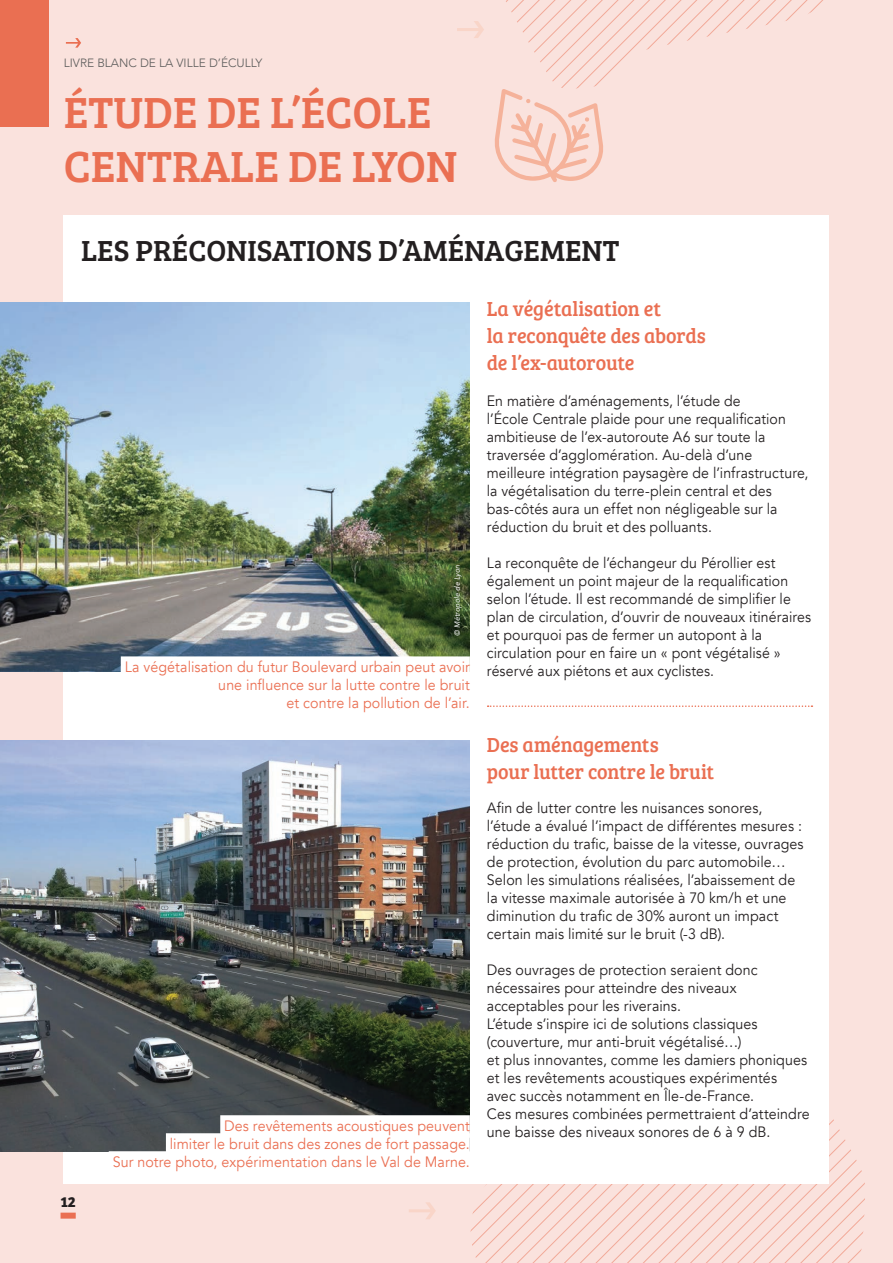
<style>
.page{position:relative;width:893px;height:1263px;background:#fae2dd}
.page>*{position:absolute;margin:0;border:0;box-sizing:border-box;transform-origin:0 0}
.t1{font:45px/54px "Bree Serif";color:#ea6f52}
.t2{font:30px "Bree Serif";color:#231f20}
.t3{font:21px/27px "Bree Serif";letter-spacing:-.01em;color:#ea6f52;scale:.95 1}
.t4{font:15px/18px "Avenir";letter-spacing:.005em;color:#231f20;scale:.95 1}
.t5{font:15px/18px "Avenir";letter-spacing:.005em;color:#231f20;scale:.94 1}
.t6{font:15px/18px "Avenir";letter-spacing:.005em;color:#ea6f52;text-align:right;scale:.95 1}
.t7{font:700 15px "Bree";color:#231f20}
.t8{font:300 12px "Avenir";color:#5c5c5b}
.t9{font:italic 7.5px "Avenir";letter-spacing:.025em;color:#fff;scale:.95 1}
</style>
<div class="page">
<svg style="left:469px;top:1119px;width:396px;height:144px"></svg>
<div style="left:64px;top:215px;width:765px;height:968px;background:#fff"></div>
<svg style="left:488px;top:705px;width:324px;height:2px"></svg>
<img style="left:0;top:302px;width:469px;height:370px">
<div style="left:121px;top:656px;width:349px;height:23px;background:#fff"></div>
<img style="left:0;top:740px;width:469px;height:411px">
<div style="left:220px;top:1115px;width:250px;height:23px;background:#fff"></div>
<div style="left:166px;top:1133px;width:304px;height:23px;background:#fff"></div>
<svg style="left:457px;top:21px;width:27px;height:17px"></svg>
<svg style="left:409px;top:1202px;width:27px;height:17px"></svg>
<svg style="left:494px;top:0;width:329px;height:182px"></svg>
<div style="left:61px;top:1212px;width:15px;height:6px;background:#ea6f52"></div>
<div style="left:0;top:0;width:49px;height:127px;background:#ea6f52"></div>
<svg style="left:66px;top:38px;width:15px;height:10px"></svg>
<p class="t8" style="left:64px;top:56px;width:200px">LIVRE BLANC DE LA VILLE D’ÉCULLY</p>
<h1 class="t1" style="left:64px;top:83px;width:395px">ÉTUDE DE L’ÉCOLE<br>CENTRALE DE LYON</h1>
<h2 class="t2" style="left:81px;top:229px;width:540px">LES PRÉCONISATIONS D’AMÉNAGEMENT</h2>
<h3 class="t3" style="left:487px;top:294px;width:232px">La végétalisation et<br>la reconquête des abords de l’ex-autoroute</h3>
<p class="t5" style="left:487px;top:392px;width:344px">En matière d’aménagements, l’étude de<br>l’École Centrale plaide pour une requalification ambitieuse de l’ex-autoroute A6 sur toute la traversée d’agglomération. Au-delà d’une meilleure intégration paysagère de l’infrastructure, la végétalisation du terre-plein central et des bas-côtés aura un effet non négligeable sur la réduction du bruit et des polluants.</p>
<p class="t5" style="left:487px;top:554px;width:346px">La reconquête de l’échangeur du Pérollier est également un point majeur de la requalification selon l’étude. Il est recommandé de simplifier le plan de circulation, d’ouvrir de nouveaux itinéraires et pourquoi pas de fermer un autopont à la circulation pour en faire un « pont végétalisé » réservé aux piétons et aux cyclistes.</p>
<p class="t9" style="left:453px;top:636px;width:76px;rotate:-90deg">© Métropole de Lyon</p>
<p class="t6" style="left:125px;top:658px;width:365px">La végétalisation du futur Boulevard urbain peut avoir une influence sur la lutte contre le bruit<br>et contre la pollution de l’air.</p>
<p class="t7" style="left:61px;top:1192px;width:17px">12</p>
<p class="t6" style="left:113px;top:1117px;width:377px">Des revêtements acoustiques peuvent<br>limiter le bruit dans des zones de fort passage.<br>Sur notre photo, expérimentation dans le Val de Marne.</p>
<h3 class="t3" style="left:487px;top:730px;width:241px">Des aménagements<br>pour lutter contre le bruit</h3>
<p class="t4" style="left:487px;top:799px;width:335px">Afin de lutter contre les nuisances sonores, l’étude a évalué l’impact de différentes mesures : réduction du trafic, baisse de la vitesse, ouvrages de protection, évolution du parc automobile… Selon les simulations réalisées, l’abaissement de la vitesse maximale autorisée à 70 km/h et une diminution du trafic de 30% auront un impact certain mais limité sur le bruit (-3 dB).</p>
<p class="t4" style="left:487px;top:961px;width:341px">Des ouvrages de protection seraient donc nécessaires pour atteindre des niveaux acceptables pour les riverains.<br>L’étude s’inspire ici de solutions classiques (couverture, mur anti-bruit végétalisé…)<br>et plus innovantes, comme les damiers phoniques et les revêtements acoustiques expérimentés<br>avec succès notamment en Île-de-France.<br>Ces mesures combinées permettraient d’atteindre une baisse des niveaux sonores de 6 à 9 dB.</p>
</div>
